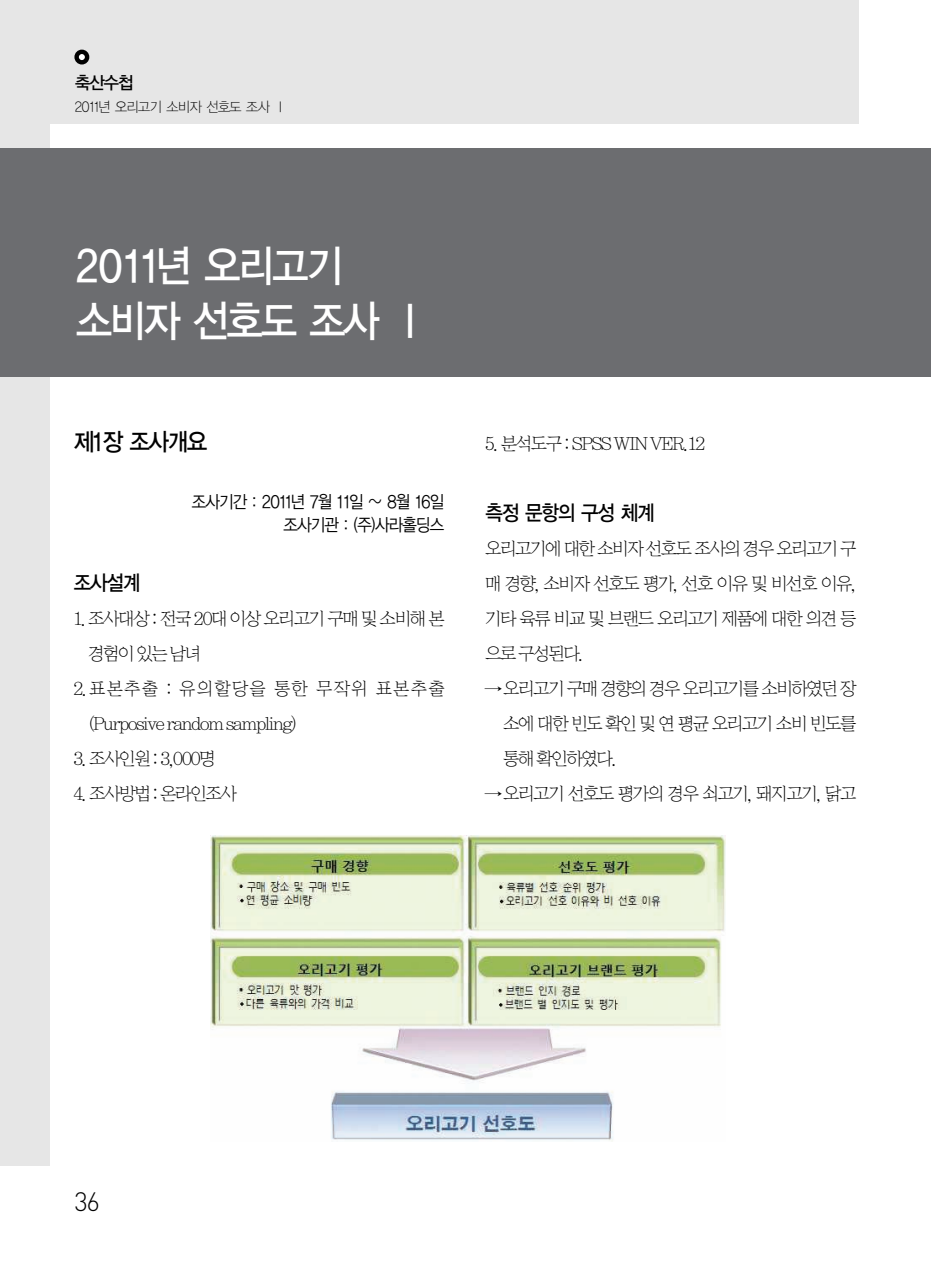
<style>
.page{position:relative;width:931px;height:1274px;background:#fff}
.page>*{position:absolute;margin:0;border:0;box-sizing:border-box;transform-origin:0 0}
.t1{font:43.75px/54.2px "YGO13";letter-spacing:-.135em;color:#fff;scale:.9 1}
.t2{font:300 26.25px "DIN";color:#000}
.t3{font:24.5px "YGO13";letter-spacing:-.135em;color:#000;scale:.9 1}
.t4{font:21px "YGO13";letter-spacing:-.135em;color:#000;scale:.9 1}
.t5{font:17.5px/35px "Y Sin";letter-spacing:-.115em;color:#000}
.t6{font:17.5px/22.8px "YGO12";letter-spacing:-.13em;color:#000;text-align:right;scale:.9 1}
.t7{font:17.5px "YGO13";color:#000;scale:.95 1}
.t8{font:14px "YGO11";letter-spacing:-.125em;color:#000;scale:.95 1}
</style>
<div class="page">
<div style="left:0;top:124px;width:50px;height:1042px;background:#e6e6e6"></div>
<div style="left:0;top:0;width:858px;height:124px;background:#e6e6e6"></div>
<svg style="left:79px;top:55px;width:5px;height:5px"></svg>
<div style="left:74px;top:50px;width:15px;height:15px;border:4px solid #000;border-radius:50%"></div>
<div style="left:0;top:149px;width:931px;height:228px;background:#6c6d70"></div>
<img style="left:210px;top:835px;width:516px;height:306px">
<p class="t7" style="left:74px;top:75px;width:64px">축산수첩</p>
<p class="t8" style="left:74px;top:101px;width:225px">2011년 오리고기 소비자 선호도 조사 Ⅰ</p>
<h1 class="t1" style="left:74px;top:242px;width:396px">2011년 오리고기 소비자 선호도 조사 Ⅰ</h1>
<h3 class="t3" style="left:73px;top:431px;width:152px">제1장 조사개요</h3>
<p class="t6" style="left:191px;top:491px;width:284px">조사기간 : 2011년 7월 11일 ~ 8월 16일 조사기관 : (주)사라홀딩스</p>
<p class="t4" style="left:73px;top:573px;width:77px">조사설계</p>
<p class="t5" style="left:88px;top:602px;width:359px;text-indent:-15px">1. 조사대상 : 전국 20대 이상 오리고기 구매 및 소비해 본 경험이 있는 남녀</p>
<p class="t5" style="left:89px;top:672px;width:358px;text-indent:-16px">2. 표본추출 : 유의할당을 통한 무작위 표본추출 (Purposive random sampling)</p>
<p class="t5" style="left:73px;top:742px;width:144px">3. 조사인원 : 3,000명</p>
<p class="t5" style="left:73px;top:777px;width:166px">4. 조사방법 : 온라인조사</p>
<p class="t5" style="left:485px;top:427px;width:223px">5. 분석도구 : SPSS WIN VER.12</p>
<p class="t4" style="left:485px;top:503px;width:191px">측정 문항의 구성 체계</p>
<p class="t5" style="left:485px;top:532px;width:374px;text-align:justify">오리고기에 대한 소비자 선호도 조사의 경우 오리고기 구 매 경향, 소비자 선호도 평가, 선호 이유 및 비선호 이유, 기타 육류 비교 및 브랜드 오리고기 제품에 대한 의견 등 으로 구성된다.</p>
<p class="t5" style="left:503px;top:672px;width:355px;text-align:justify;text-indent:-18px">→ 오리고기 구매 경향의 경우 오리고기를 소비하였던 장 소에 대한 빈도 확인 및 연 평균 오리고기 소비 빈도를 통해 확인하였다.</p>
<p class="t5" style="left:485px;top:777px;width:374px">→ 오리고기 선호도 평가의 경우 쇠고기, 돼지고기, 닭고</p>
<h2 class="t2" style="left:74px;top:1192px;width:27px">36</h2>
</div>
